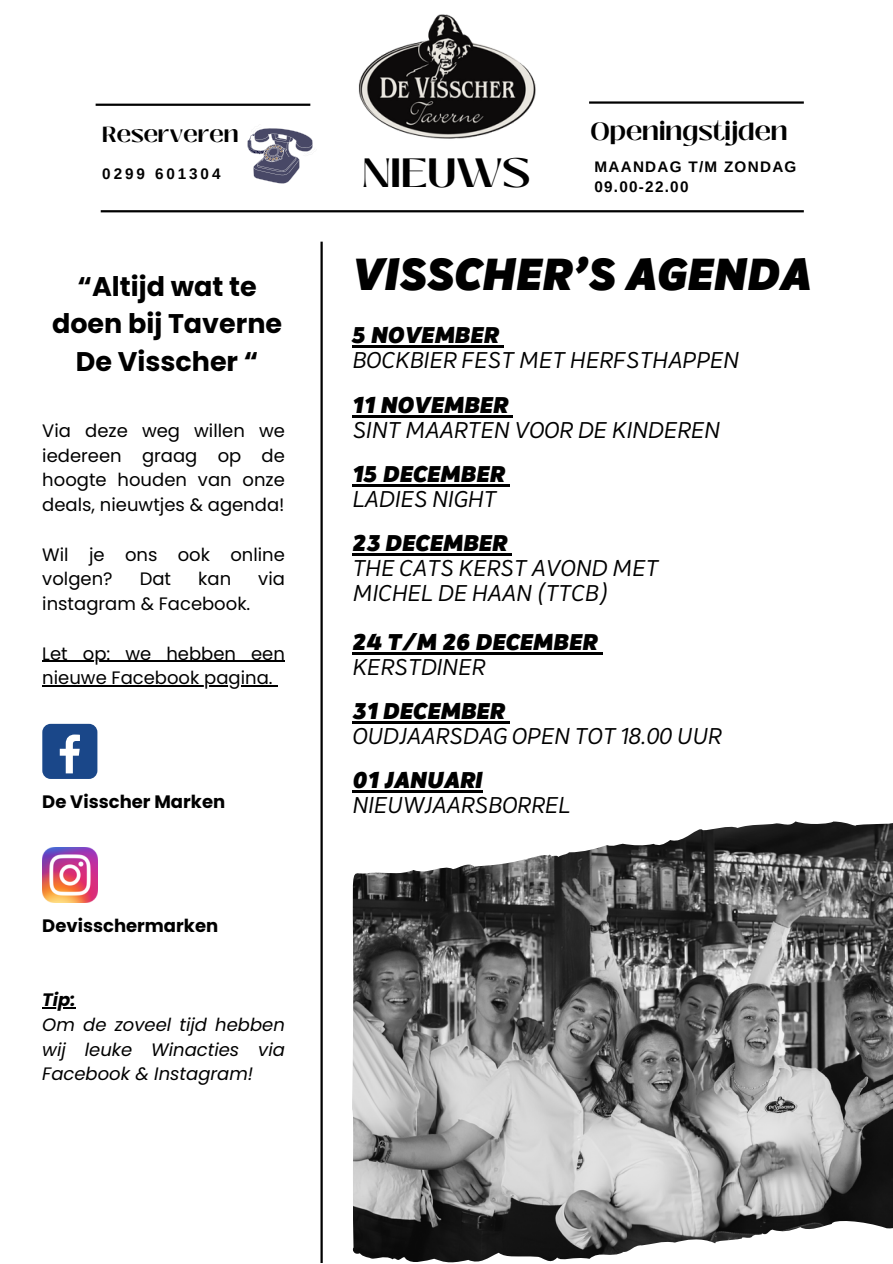
<style>
.page{position:relative;width:893px;height:1264px;background:#fff}
.page>*{position:absolute;margin:0;border:0;box-sizing:border-box;transform-origin:0 0}
.t1{font:900 46.8px "Mixa";color:#000}
.t2{font:700 40.65px "Black Mango";color:#000}
.t3{font:700 27px/37px "Poppins";color:#000;text-align:center}
.t4{font:700 24.75px "Black Mango";color:#000}
.t5{font:23.7px "Mixa";color:#000}
.t6{font:900 23.7px "Mixa";color:#000}
.t7{font:700 21.75px "Black Mango";color:#000}
.t8{font:18px/24.8px "Poppins";color:#000}
.t9{font:italic 18px/24.8px "Poppins";color:#000;text-align:justify}
.t10{font:700 18px "Poppins";color:#000}
.t11{font:italic 700 18px "Poppins";color:#000}
.t12{font:700 15.3px "Arimo";letter-spacing:.08em;color:#000}
.t13{font:700 15.3px "Arimo";letter-spacing:.19em;color:#000}
</style>
<div class="page">
<hr style="left:320px;top:242px;width:3px;height:1020px;background:#000">
<hr style="left:101px;top:210px;width:702px;height:2px;background:#000">
<hr style="left:96px;top:104px;width:214px;height:2px;background:#000">
<img style="left:358px;top:14px;width:178px;height:125px">
<hr style="left:589px;top:101px;width:214px;height:3px;background:#000">
<svg style="left:247px;top:128px;width:66px;height:56px"></svg>
<img style="left:352px;top:821px;width:540px;height:441px">
<hr style="left:42px;top:660px;width:243px;height:2px;background:#000">
<hr style="left:42px;top:685px;width:230px;height:1px;background:#000">
<hr style="left:42px;top:1007px;width:34px;height:1px;background:#000">
<div style="left:42px;top:723px;width:55px;height:56px;background:#1a4789;border-radius:8px"></div>
<svg style="left:60px;top:734px;width:20px;height:39px"></svg>
<img style="left:42px;top:847px;width:55px;height:55px">
<hr style="left:352px;top:345px;width:147px;height:3px;background:#000">
<svg style="left:499px;top:345px;width:5px;height:3px"></svg>
<hr style="left:352px;top:415px;width:156px;height:2px;background:#000">
<hr style="left:352px;top:484px;width:153px;height:2px;background:#000">
<hr style="left:352px;top:652px;width:245px;height:2px;background:#000">
<hr style="left:352px;top:553px;width:155px;height:2px;background:#000">
<hr style="left:352px;top:721px;width:153px;height:2px;background:#000">
<hr style="left:352px;top:790px;width:131px;height:3px;background:#000">
<p class="t7" style="left:102px;top:118px;width:138px">Reserveren</p>
<p class="t4" style="left:590px;top:113px;width:198px">Openingstijden</p>
<p class="t12" style="left:594px;top:158px;width:203px">MAANDAG T/M ZONDAG</p>
<p class="t12" style="left:594px;top:178px;width:96px">09.00-22.00</p>
<p class="t2" style="left:361px;top:143px;width:171px">NIEUWS</p>
<p class="t13" style="left:102px;top:165px;width:120px">0299 601304</p>
<p class="t3" style="left:52px;top:268px;width:232px">“Altijd wat te doen bij Taverne<br>De Visscher “</p>
<p class="t8" style="left:42px;top:418px;width:244px;text-align:justify">Via deze weg willen we iedereen graag op de hoogte houden van onze deals, nieuwtjes &amp; agenda!</p>
<p class="t8" style="left:42px;top:542px;width:244px">Wil je ons ook online volgen?</p>
<p class="t8" style="left:140px;top:566px;width:33px">Dat</p>
<p class="t8" style="left:198px;top:566px;width:34px">kan</p>
<p class="t8" style="left:258px;top:566px;width:28px">via</p>
<p class="t8" style="left:42px;top:591px;width:209px">instagram &amp; Facebook.</p>
<p class="t8" style="left:42px;top:641px;width:244px">Let op: we hebben een nieuwe Facebook pagina.</p>
<p class="t10" style="left:42px;top:789px;width:184px">De Visscher Marken</p>
<p class="t10" style="left:42px;top:912px;width:177px">Devisschermarken</p>
<p class="t11" style="left:42px;top:987px;width:35px">Tip:</p>
<p class="t9" style="left:42px;top:1012px;width:244px">Om de zoveel tijd hebben wij leuke Winacties via Facebook &amp; Instagram!</p>
<p class="t1" style="left:352px;top:243px;width:461px">VISSCHER’S AGENDA</p>
<p class="t6" style="left:352px;top:319px;width:148px">5 NOVEMBER</p>
<p class="t5" style="left:352px;top:344px;width:388px">BOCKBIER FEST MET HERFSTHAPPEN</p>
<p class="t6" style="left:352px;top:389px;width:158px">11 NOVEMBER</p>
<p class="t5" style="left:352px;top:414px;width:369px">SINT MAARTEN VOOR DE KINDEREN</p>
<p class="t6" style="left:352px;top:458px;width:154px">15 DECEMBER</p>
<p class="t5" style="left:352px;top:483px;width:146px">LADIES NIGHT</p>
<p class="t6" style="left:352px;top:527px;width:157px">23 DECEMBER</p>
<p class="t5" style="left:352px;top:552px;width:307px">THE CATS KERST AVOND MET</p>
<p class="t5" style="left:352px;top:576px;width:258px">MICHEL DE HAAN (TTCB)</p>
<p class="t6" style="left:352px;top:626px;width:247px">24 T/M 26 DECEMBER</p>
<p class="t5" style="left:352px;top:651px;width:134px">KERSTDINER</p>
<p class="t6" style="left:352px;top:695px;width:155px">31 DECEMBER</p>
<p class="t5" style="left:352px;top:720px;width:371px">OUDJAARSDAG OPEN TOT 18.00 UUR</p>
<p class="t6" style="left:352px;top:764px;width:132px">01 JANUARI</p>
<p class="t5" style="left:352px;top:789px;width:219px">NIEUWJAARSBORREL</p>
</div>
